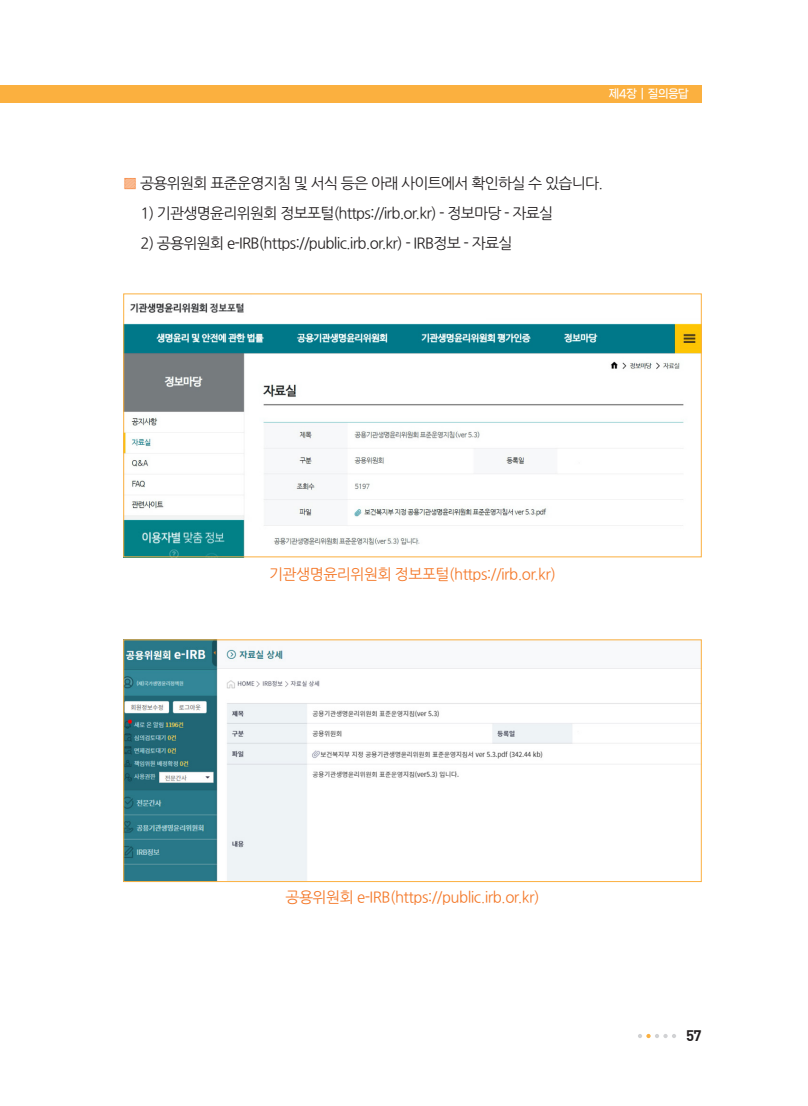
<style>
.page{position:relative;width:808px;height:1106px;background:#fff}
.page>*{position:absolute;margin:0;border:0;box-sizing:border-box;transform-origin:0 0}
.Konibp_본문{font:15px "Nanum Gothic OTF";letter-spacing:-.05em;color:#231f20}
.Konibp_본문-2{font:15px "Nanum Gothic OTF";letter-spacing:-.035em;color:#f47727}
.t1{font:15px "DIN Bold";color:#231f20}
.t2{font:11.25px "Nanum Square Neo c Bd";letter-spacing:-.05em;color:#fff}
</style>
<div class="page">
<div style="left:0;top:85px;width:702px;height:17px;background:#fbb03f"></div>
<svg style="left:638px;top:1033px;width:38px;height:5px"></svg>
<img style="left:125px;top:303px;width:575px;height:252px">
<div style="left:123px;top:293px;width:579px;height:264px;border:1px solid #fbb03f"></div>
<img style="left:125px;top:641px;width:575px;height:239px">
<div style="left:123px;top:639px;width:579px;height:243px;border:1px solid #fbb03f"></div>
<p class="t2" style="left:609px;top:87px;width:82px">제4장 | 질의응답</p>
<p class="Konibp_본문" style="left:140px;top:176px;width:464px">공용위원회 표준운영지침 및 서식 등은 아래 사이트에서 확인하실 수 있습니다.</p>
<p class="Konibp_본문" style="left:140px;top:206px;width:414px">1) 기관생명윤리위원회 정보포털(https://irb.or.kr) - 정보마당 - 자료실</p>
<p class="Konibp_본문" style="left:140px;top:236px;width:374px">2) 공용위원회 e-IRB(https://public.irb.or.kr) - IRB정보 - 자료실</p>
<p class="Konibp_본문-2" style="left:269px;top:567px;width:288px">기관생명윤리위원회 정보포털(https://irb.or.kr)</p>
<p class="Konibp_본문-2" style="left:285px;top:890px;width:255px">공용위원회 e-IRB(https://public.irb.or.kr)</p>
<p class="t1" style="left:686px;top:1025px;width:17px">57</p>
</div>
